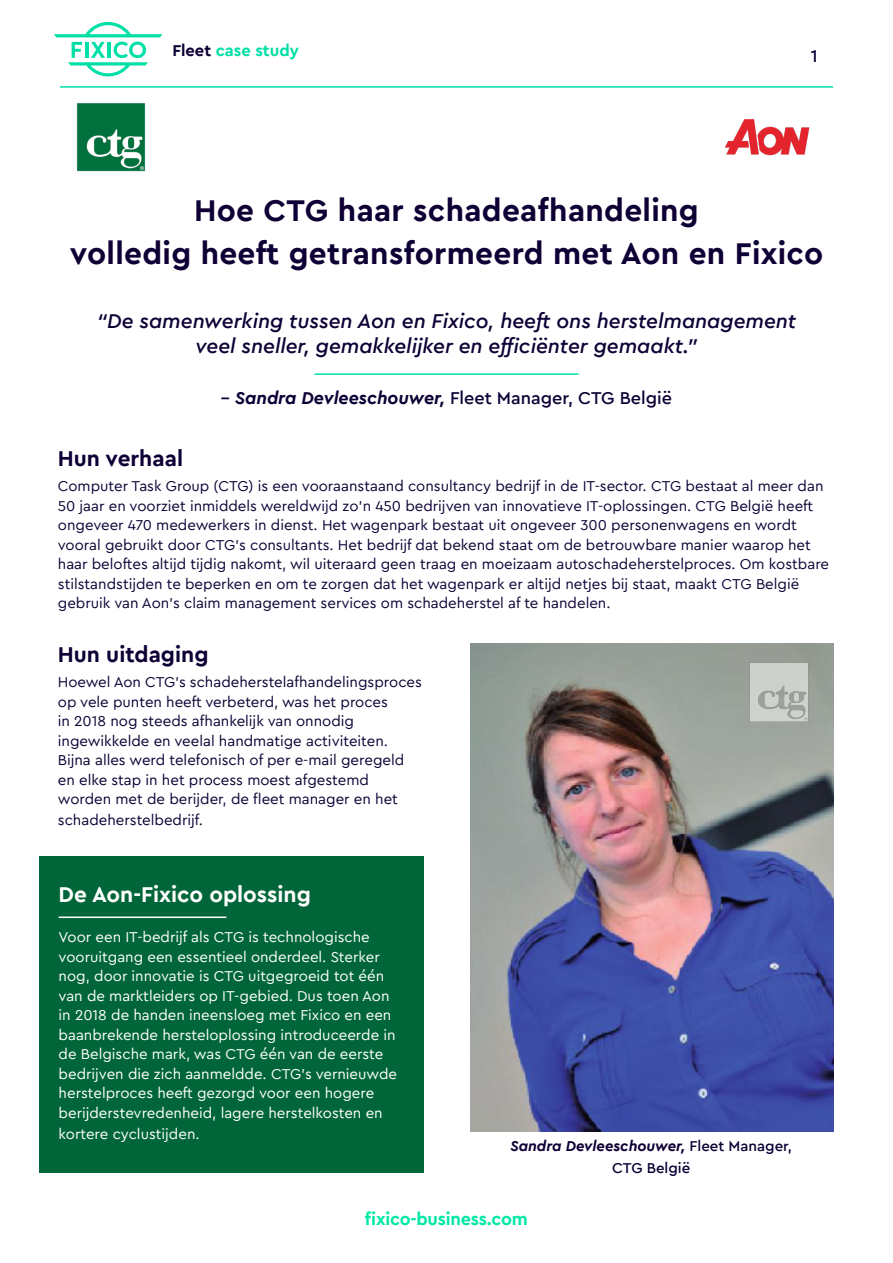
<style>
.page{position:relative;width:893px;height:1263px;background:#fff}
.page>*{position:absolute;margin:0;border:0;box-sizing:border-box;transform-origin:0 0}
.t1{font:700 31.5px/43.2px "Cera Pro Fixico";letter-spacing:.01em;color:#0e0035;text-align:center}
.t2{font:700 22.5px "Cera Pro Fixico";color:#0e0035}
.t3{font:700 22.5px "Cera Pro Fixico";color:#fff}
.t4{font:italic 500 21px/25.2px "Cera Pro Fixico";color:#0e0035;text-align:center}
.t5{font:500 18px "Cera Pro Fixico";color:#0e0035}
.t6{font:700 18px "Cera Pro Fixico";letter-spacing:-.01em;color:#00e8a6}
.t7{font:700 16.5px "Cera Pro Fixico";color:#00dfa6}
.t8{font:15px/19.5px "Cera Pro Fixico";color:#0e0035}
.t9{font:15px/19.5px "Cera Pro Fixico";color:#fff}
.t10{font:500 15px/21.6px "Cera Pro Fixico";color:#0e0035;text-align:center}
.s1{color:#0e0035}
.s2{font-weight:700;font-style:italic}
</style>
<div class="page">
<hr style="left:60px;top:86px;width:773px;height:2px;background:#00dfa6">
<svg style="left:54px;top:22px;width:108px;height:54px"></svg>
<div style="left:40px;top:856px;width:384px;height:317px;background:#006639"></div>
<img style="left:470px;top:643px;width:363px;height:488px">
<hr style="left:314px;top:373px;width:264px;height:2px;background:#00dfa6">
<hr style="left:59px;top:916px;width:167px;height:2px;background:#fff">
<img style="left:76px;top:103px;width:70px;height:69px">
<img style="left:747px;top:660px;width:64px;height:64px">
<img style="left:724px;top:119px;width:86px;height:37px">
<p class="t7" style="left:172px;top:39px;width:128px"><span class="s1">Fleet</span> case study</p>
<p class="t5" style="left:811px;top:44px;width:9px">1</p>
<h1 class="t1" style="left:70px;top:187px;width:755px">Hoe CTG haar schadeafhandeling<br>volledig heeft getransformeerd met Aon en Fixico</h1>
<h3 class="t4" style="left:97px;top:307px;width:701px">“De samenwerking tussen Aon en Fixico, heeft ons herstelmanagement veel sneller, gemakkelijker en efficiënter gemaakt.”</h3>
<p class="t5" style="left:221px;top:386px;width:453px">– <span class="s2">Sandra Devleeschouwer,</span> Fleet Manager, CTG België</p>
<h2 class="t2" style="left:58px;top:443px;width:127px">Hun verhaal</h2>
<p class="t8" style="left:58px;top:476px;width:773px">Computer Task Group (CTG) is een vooraanstaand consultancy bedrijf in de IT-sector. CTG bestaat al meer dan 50 jaar en voorziet inmiddels wereldwijd zo’n 450 bedrijven van innovatieve IT-oplossingen. CTG België heeft ongeveer 470 medewerkers in dienst. Het wagenpark bestaat uit ongeveer 300 personenwagens en wordt vooral gebruikt door CTG’s consultants. Het bedrijf dat bekend staat om de betrouwbare manier waarop het haar beloftes altijd tijdig nakomt, wil uiteraard geen traag en moeizaam autoschadeherstelproces. Om kostbare stilstandstijden te beperken en om te zorgen dat het wagenpark er altijd netjes bij staat, maakt CTG België gebruik van Aon’s claim management services om schadeherstel af te handelen.</p>
<h2 class="t2" style="left:58px;top:639px;width:152px">Hun uitdaging</h2>
<p class="t8" style="left:58px;top:672px;width:365px">Hoewel Aon CTG’s schadeherstelafhandelingsproces op vele punten heeft verbeterd, was het proces<br>in 2018 nog steeds afhankelijk van onnodig ingewikkelde en veelal handmatige activiteiten.<br>Bijna alles werd telefonisch of per e-mail geregeld en elke stap in het process moest afgestemd worden met de berijder, de fleet manager en het</p>
<p class="t8" style="left:58px;top:810px;width:147px">schadeherstelbedrijf.</p>
<h2 class="t3" style="left:59px;top:879px;width:254px">De Aon-Fixico oplossing</h2>
<p class="t9" style="left:59px;top:927px;width:340px">Voor een IT-bedrijf als CTG is technologische vooruitgang een essentieel onderdeel. Sterker nog, door innovatie is CTG uitgegroeid tot één van de marktleiders op IT-gebied. Dus toen Aon in 2018 de handen ineensloeg met Fixico en een baanbrekende hersteloplossing introduceerde in de Belgische mark, was CTG één van de eerste bedrijven die zich aanmeldde. CTG’s vernieuwde herstelproces heeft gezorgd voor een hogere berijderstevredenheid, lagere herstelkosten en</p>
<p class="t9" style="left:59px;top:1123px;width:143px">kortere cyclustijden.</p>
<p class="t10" style="left:510px;top:1134px;width:283px"><span class="s2">Sandra Devleeschouwer,</span> Fleet Manager,<br>CTG België</p>
<p class="t6" style="left:365px;top:1207px;width:165px">fixico-business.com</p>
</div>
